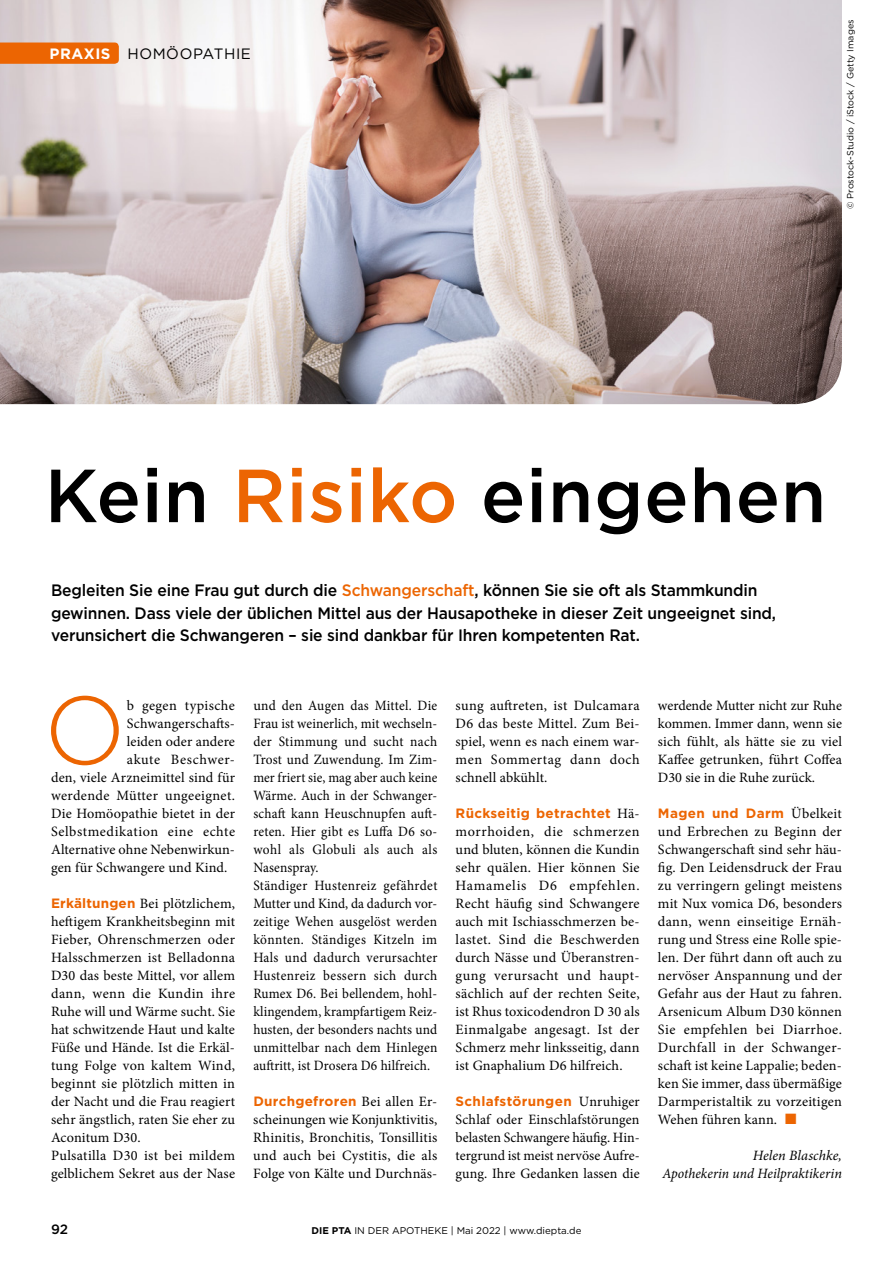
<style>
.page{position:relative;width:893px;height:1263px;background:#fff}
.page>*{position:absolute;margin:0;border:0;box-sizing:border-box;transform-origin:0 0}
.t1{font:300 96.15px "Gotham";color:#ec6502}
.t2{font:500 75px "Gotham";letter-spacing:.01em;color:#000}
.t3{font:500 16.5px/22.5px "Gotham";letter-spacing:-.01em;color:#000;scale:.95 1}
.t4{font:15px "Gotham";letter-spacing:.04em;color:#000}
.t5{font:14.25px/18px "Minion Pro";letter-spacing:.01em;color:#000;text-align:justify}
.t6{font:italic 14.25px/18px "Minion Pro";letter-spacing:.005em;color:#000;text-align:right}
.t7{font:14.25px "Minion Pro";letter-spacing:.04em;color:#000}
.t8{font:14.25px "Minion Pro";letter-spacing:.03em;color:#000}
.t9{font:700 13.5px "Gotham";letter-spacing:.02em;color:#ec6502}
.t10{font:500 13.5px "Gotham";color:#000}
.t11{font:9.75px "Gotham";color:#000}
.t12{font:9px "Gotham";color:#000}
.s1{font-weight:700;color:#fff}
.s2{color:#ec6502}
.s3{font-family:"Gotham";font-weight:700;font-size:13.5px;color:#ec6502}
.s4{font-family:"Minion Pro";font-weight:400;font-size:14.25px;color:#000}
.s5{font-weight:700}
</style>
<div class="page">
<img style="left:0;top:0;width:842px;height:404px">
<div style="left:0;top:43px;width:119px;height:21px;background:#ec6502"></div>
<p class="t4" style="left:50px;top:44px;width:203px"><span class="s1">PRAXIS</span> HOMÖOPATHIE</p>
<p class="t12" style="left:844px;top:209px;width:191px;rotate:-90deg">© Prostock-Studio / iStock / Getty Images</p>
<h2 class="t2" style="left:45px;top:446px;width:783px">Kein <span class="s2">Risiko</span> eingehen</h2>
<p class="t3" style="left:51px;top:579px;width:765px">Begleiten Sie eine Frau gut durch die <span class="s2">Schwangerschaft</span>, können Sie sie oft als Stammkundin gewinnen. Dass viele der üblichen Mittel aus der Hausapotheke in dieser Zeit ungeeignet sind, verunsichert die Schwangeren – sie sind dankbar für Ihren kompetenten Rat.</p>
<h1 class="t1" style="left:44px;top:669px;width:83px">O</h1>
<p class="t8" style="left:127px;top:696px;width:110px">b gegen typische</p>
<p class="t5" style="left:127px;top:715px;width:110px">Schwangerschafts-</p>
<p class="t5" style="left:127px;top:733px;width:110px">leiden oder andere</p>
<p class="t7" style="left:127px;top:750px;width:110px">akute Beschwer-</p>
<p class="t5" style="left:51px;top:769px;width:186px">den, viele Arzneimittel sind für</p>
<p class="t5" style="left:51px;top:787px;width:186px">werdende Mütter ungeeignet.</p>
<p class="t5" style="left:51px;top:805px;width:186px">Die Homöopathie bietet in der</p>
<p class="t7" style="left:51px;top:822px;width:186px">Selbstmedikation eine echte</p>
<p class="t5" style="left:51px;top:841px;width:186px">Alternative ohne Nebenwirkun-</p>
<p class="t5" style="left:51px;top:859px;width:178px">gen für Schwangere und Kind.</p>
<p class="t5" style="left:51px;top:895px;width:186px;text-align:left"><span class="s3">Erkältungen</span> Bei plötzlichem, heftigem Krankheitsbeginn mit<br>Fieber, Ohrenschmerzen oder<br>Halsschmerzen ist Belladonna<br>D30 das beste Mittel, vor allem dann, wenn die Kundin ihre<br>Ruhe will und Wärme sucht. Sie hat schwitzende Haut und kalte<br>Füße und Hände. Ist die Erkäl&shy;tung Folge von kaltem Wind, beginnt sie plötzlich mitten in der Nacht und die Frau reagiert sehr ängstlich, raten Sie eher zu<br>Aconitum D30.<br>Pulsatilla D30 ist bei mildem gelblichem Sekret aus der Nase</p>
<p class="t5" style="left:253px;top:697px;width:186px;text-align:left">und den Augen das Mittel. Die<br>Frau ist weinerlich, mit wechseln&shy;der Stimmung und sucht nach<br>Trost und Zuwendung. Im Zim&shy;mer friert sie, mag aber auch keine<br>Wärme. Auch in der Schwanger&shy;schaft kann Heuschnupfen auft&shy;reten. Hier gibt es Luffa D6 so&shy;wohl als Globuli als auch als<br>Nasenspray.<br>Ständiger Hustenreiz gefährdet<br>Mutter und Kind, da dadurch vor&shy;zeitige Wehen ausgelöst werden könnten. Ständiges Kitzeln im<br>Hals und dadurch verursachter<br>Hustenreiz bessern sich durch<br>Rumex D6. Bei bellendem, hohl&shy;klingendem, krampfartigem Reiz&shy;husten, der besonders nachts und unmittelbar nach dem Hinlegen auftritt, ist Drosera D6 hilfreich.</p>
<p class="t9" style="left:253px;top:1092px;width:186px">Durchgefroren <span class="s4">Bei allen Er-</span></p>
<p class="t5" style="left:253px;top:1111px;width:186px">scheinungen wie Konjunktivitis, Rhinitis, Bronchitis, Tonsillitis und auch bei Cystitis, die als Folge von Kälte und Durchnäs-</p>
<p class="t5" style="left:456px;top:697px;width:186px">sung auftreten, ist Dulcamara D6 das beste Mittel. Zum Bei&shy;spiel, wenn es nach einem war&shy;men Sommertag dann doch schnell abkühlt.</p>
<p class="t9" style="left:456px;top:804px;width:186px">Rückseitig betrachtet <span class="s4">Hä-</span></p>
<p class="t5" style="left:456px;top:823px;width:186px">morrhoiden, die schmerzen und bluten, können die Kundin sehr quälen. Hier können Sie Hamamelis D6 empfehlen.<br>Recht häufig sind Schwangere auch mit Ischiasschmerzen be&shy;lastet. Sind die Beschwerden durch Nässe und Überanstren&shy;gung verursacht und haupt&shy;sächlich auf der rechten Seite, ist Rhus toxicodendron D 30 als Einmalgabe angesagt. Ist der Schmerz mehr linksseitig, dann ist Gnaphalium D6 hilfreich.</p>
<p class="t9" style="left:456px;top:1092px;width:185px">Schlafstörungen <span class="s4">Unruhiger</span></p>
<p class="t5" style="left:456px;top:1111px;width:186px">Schlaf oder Einschlafstörungen belasten Schwangere häufig. Hin&shy;tergrund ist meist nervöse Aufre&shy;gung. Ihre Gedanken lassen die</p>
<p class="t10" style="left:51px;top:1220px;width:18px">92</p>
<p class="t11" style="left:311px;top:1224px;width:271px"><span class="s5">DIE PTA</span> IN DER APOTHEKE | Mai 2022 | www.diepta.de</p>
<p class="t5" style="left:658px;top:697px;width:186px">werdende Mutter nicht zur Ruhe kommen. Immer dann, wenn sie sich fühlt, als hätte sie zu viel Kaffee getrunken, führt Coffea D30 sie in die Ruhe zurück.</p>
<p class="t9" style="left:658px;top:804px;width:185px">Magen und Darm <span class="s4">Übelkeit</span></p>
<p class="t5" style="left:658px;top:823px;width:186px">und Erbrechen zu Beginn der Schwangerschaft sind sehr häu&shy;fig. Den Leidensdruck der Frau zu verringern gelingt meistens mit Nux vomica D6, besonders dann, wenn einseitige Ernäh&shy;rung und Stress eine Rolle spie&shy;len. Der führt dann oft auch zu nervöser Anspannung und der Gefahr aus der Haut zu fahren.<br>Arsenicum Album D30 können Sie empfehlen bei Diarrhoe.<br>Durchfall in der Schwanger&shy;schaft ist keine Lappalie; beden&shy;ken Sie immer, dass übermäßige Darmperistaltik zu vorzeitigen Wehen führen kann. <span class="s2">■</span></p>
<p class="t6" style="left:662px;top:1147px;width:181px">Helen Blaschke,<br>Apothekerin und Heilpraktikerin</p>
</div>
